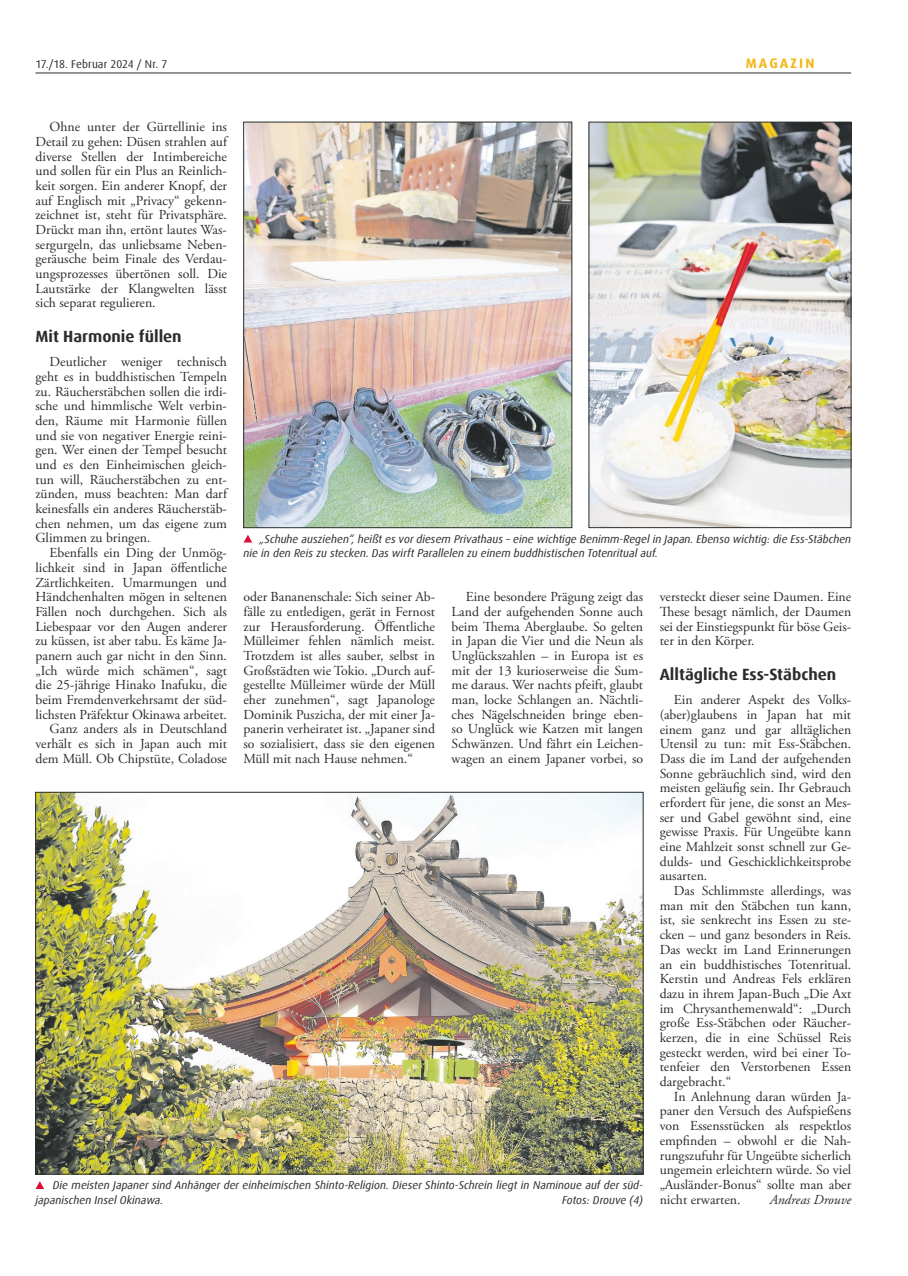
<style>
.page{position:relative;width:908px;height:1276px;background:#fff}
.page>*{position:absolute;margin:0;border:0;box-sizing:border-box;transform-origin:0 0}
.t1{font:700 16.25px "Dax Offc Pro";color:#2a2d2c}
.t2{font:13.75px/14.6px "Adobe Garamond Pro";color:#2a2d2c;text-align:justify}
.t3{font:italic 13.75px "Adobe Garamond Pro";color:#2a2d2c}
.t4{font:700 13.75px "Dax Offc Pro";letter-spacing:.15em;color:#f3b613}
.t5{font:italic 11.25px/14.8px "Dax Offc Pro";color:#2a2d2c}
.t6{font:11.25px "Dax Offc Pro";letter-spacing:.005em;color:#2a2d2c}
</style>
<div class="page">
<hr style="left:35px;top:73px;width:815px;height:1px;background:#2a2d2c">
<img style="left:37px;top:794px;width:604px;height:378px">
<img style="left:245px;top:124px;width:324px;height:402px">
<div style="left:243px;top:122px;width:328px;height:406px;border:1px solid #2a2d2c"></div>
<img style="left:590px;top:124px;width:258px;height:402px">
<div style="left:588px;top:122px;width:262px;height:406px;border:1px solid #2a2d2c"></div>
<svg style="left:244px;top:535px;width:8px;height:7px"></svg>
<svg style="left:35px;top:1181px;width:9px;height:8px"></svg>
<p class="t6" style="left:35px;top:56px;width:133px">17./18. Februar 2024 / Nr. 7</p>
<p class="t4" style="left:745px;top:54px;width:70px">MAGAZIN</p>
<p class="t2" style="left:35px;top:120px;width:193px;text-indent:14px">Ohne unter der Gürtellinie ins Detail zu gehen: Düsen strahlen auf diverse Stellen der Intimbereiche und sollen für ein Plus an Reinlich&shy;keit sorgen. Ein anderer Knopf, der auf Englisch mit „Privacy“ gekenn&shy;zeichnet ist, steht für Privatsphäre.<br>Drückt man ihn, ertönt lautes Was&shy;sergurgeln, das unliebsame Neben&shy;geräusche beim Finale des Verdau&shy;ungsprozesses übertönen soll. Die Lautstärke der Klangwelten lässt sich separat regulieren.</p>
<p class="t1" style="left:35px;top:326px;width:148px">Mit Harmonie füllen</p>
<p class="t2" style="left:35px;top:355px;width:193px;text-indent:14px">Deutlicher weniger technisch geht es in buddhistischen Tempeln zu. Räucherstäbchen sollen die irdi&shy;sche und himmlische Welt verbin&shy;den, Räume mit Harmonie füllen und sie von negativer Energie reini&shy;gen. Wer einen der Tempel besucht und es den Einheimischen gleich&shy;tun will, Räucherstäbchen zu ent&shy;zünden, muss beachten: Man darf keinesfalls ein anderes Räucherstäb&shy;chen nehmen, um das eigene zum Glimmen zu bringen.</p>
<p class="t2" style="left:35px;top:546px;width:193px;text-align:right">Ebenfalls ein Ding der Unmög&shy;lichkeit sind in Japan öffentliche Zärtlichkeiten. Umarmungen und Händchenhalten mögen in seltenen Fällen noch durchgehen. Sich als Liebespaar vor den Augen anderer zu küssen, ist aber tabu. Es käme Ja&shy;panern auch gar nicht in den Sinn. „Ich würde mich schämen“, sagt die 25-jährige Hinako Inafuku, die beim Fremdenverkehrsamt der süd&shy;lichsten Präfektur Okinawa arbeitet.<br>Ganz anders als in Deutschland verhält es sich in Japan auch mit dem Müll. Ob Chipstüte, Coladose</p>
<p class="t5" style="left:243px;top:531px;width:609px;text-indent:16px">„Schuhe ausziehen“, heißt es vor diesem Privathaus – eine wichtige Benimm-Regel in Japan. Ebenso wichtig: die Ess-Stäbchen nie in den Reis zu stecken. Das wirft Parallelen zu einem buddhistischen Totenritual auf.</p>
<p class="t2" style="left:243px;top:590px;width:193px">oder Bananenschale: Sich seiner Ab&shy;fälle zu entledigen, gerät in Fernost zur Herausforderung. Öffentliche Mülleimer fehlen nämlich meist.<br>Trotzdem ist alles sauber, selbst in Großstädten wie Tokio. „Durch auf&shy;gestellte Mülleimer würde der Müll eher zunehmen“, sagt Japanologe Dominik Puszicha, der mit einer Ja&shy;panerin verheiratet ist. „Japaner sind so sozialisiert, dass sie den eigenen Müll mit nach Hause nehmen.“</p>
<p class="t2" style="left:451px;top:590px;width:193px;text-indent:14px">Eine besondere Prägung zeigt das Land der aufgehenden Sonne auch beim Thema Aberglaube. So gelten in Japan die Vier und die Neun als Unglückszahlen – in Europa ist es mit der 13 kurioserweise die Sum&shy;me daraus. Wer nachts pfeift, glaubt man, locke Schlangen an. Nächtli&shy;ches Nägelschneiden bringe eben&shy;so Unglück wie Katzen mit langen Schwänzen. Und fährt ein Leichen&shy;wagen an einem Japaner vorbei, so</p>
<p class="t2" style="left:659px;top:590px;width:193px">versteckt dieser seine Daumen. Eine These besagt nämlich, der Daumen sei der Einstiegspunkt für böse Geis&shy;ter in den Körper.</p>
<p class="t1" style="left:659px;top:664px;width:178px">Alltägliche Ess-Stäbchen</p>
<p class="t2" style="left:659px;top:693px;width:193px;text-indent:14px">Ein anderer Aspekt des Volks-(aber)glaubens in Japan hat mit einem ganz und gar alltäglichen Utensil zu tun: mit Ess-Stäbchen.<br>Dass die im Land der aufgehenden Sonne gebräuchlich sind, wird den meisten geläufig sein. Ihr Gebrauch erfordert für jene, die sonst an Mes&shy;ser und Gabel gewöhnt sind, eine gewisse Praxis. Für Ungeübte kann eine Mahlzeit sonst schnell zur Ge&shy;dulds- und Geschicklichkeitsprobe ausarten.</p>
<p class="t2" style="left:659px;top:884px;width:193px;text-indent:14px">Das Schlimmste allerdings, was man mit den Stäbchen tun kann, ist, sie senkrecht ins Essen zu ste&shy;cken – und ganz besonders in Reis.<br>Das weckt im Land Erinnerungen an ein buddhistisches Totenritual.<br>Kerstin und Andreas Fels erklären dazu in ihrem Japan-Buch „Die Axt im Chrysanthemenwald“: „Durch große Ess-Stäbchen oder Räucher&shy;kerzen, die in eine Schüssel Reis gesteckt werden, wird bei einer To&shy;tenfeier den Verstorbenen Essen dargebracht.“</p>
<p class="t2" style="left:659px;top:1089px;width:193px;text-indent:14px">In Anlehnung daran würden Ja&shy;paner den Versuch des Aufspießens von Essensstücken als respektlos empfinden – obwohl er die Nah&shy;rungszufuhr für Ungeübte sicherlich ungemein erleichtern würde. So viel „Ausländer-Bonus“ sollte man aber nicht erwarten.</p>
<p class="t5" style="left:35px;top:1177px;width:609px;text-indent:17px">Die meisten Japaner sind Anhänger der einheimischen Shinto-Religion. Dieser Shinto-Schrein liegt in Naminoue auf der süd&shy;japanischen Insel Okinawa.</p>
<p class="t3" style="left:769px;top:1191px;width:83px">Andreas Drouve</p>
<p class="t5" style="left:562px;top:1192px;width:82px">Fotos: Drouve (4)</p>
</div>
